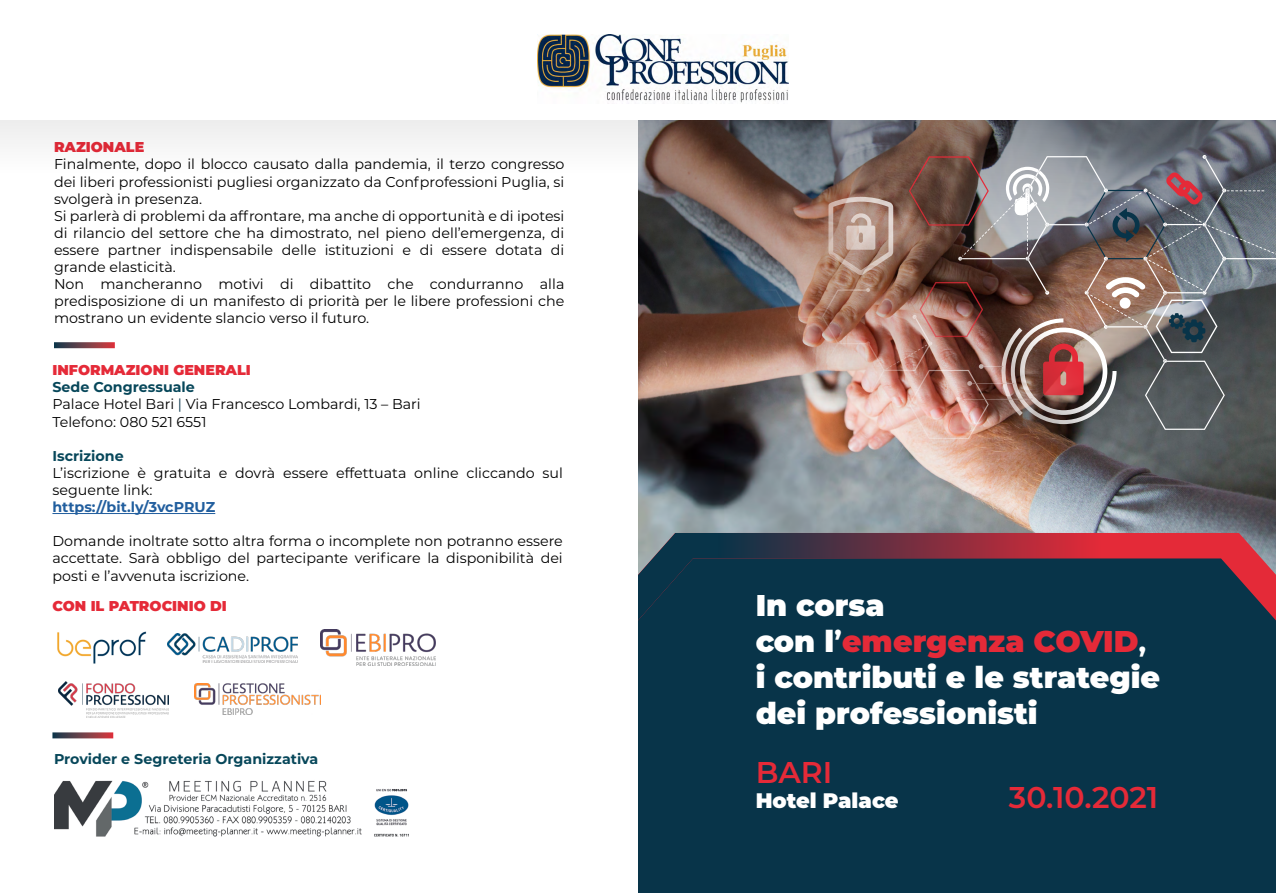
<style>
.page{position:relative;width:1276px;height:893px;background:#fff}
.page>*{position:absolute;margin:0;border:0;box-sizing:border-box;transform-origin:0 0}
.t1{font:900 30px/36px "Montserrat";color:#fff}
.t2{font:600 30px "Montserrat";color:#e52a38}
.t3{font:900 21px "Montserrat";color:#fff}
.t4{font:14.25px/17.1px "Montserrat";color:#000}
.t5{font:900 14.25px "Montserrat";color:#e52a38}
.t6{font:700 14.25px "Montserrat";color:#07475a}
.t7{font:700 14.25px "Montserrat";color:#215e9e}
.s1{font-weight:700;color:#07475a}
.s2{color:#083449}
.s3{font-weight:700}
.s4{color:#e52a38}
</style>
<div class="page">
<img style="left:638px;top:120px;width:638px;height:413px">
<svg style="left:638px;top:533px;width:638px;height:25px"></svg>
<div style="left:638px;top:558px;width:638px;height:335px;background:#083449"></div>
<img style="left:729px;top:155px;width:547px;height:325px">
<hr style="left:52px;top:513px;width:163px;height:1px;background:#215e9e">
<img style="left:54px;top:780px;width:354px;height:57px">
<svg style="left:54px;top:342px;width:61px;height:6px"></svg>
<svg style="left:52px;top:732px;width:61px;height:6px"></svg>
<img style="left:537px;top:35px;width:251px;height:68px">
<div style="left:0;top:120px;width:638px;height:72px;background:#f9f9f9"></div>
<img style="left:57px;top:631px;width:90px;height:33px">
<img style="left:167px;top:633px;width:131px;height:29px">
<img style="left:320px;top:629px;width:115px;height:37px">
<img style="left:59px;top:681px;width:109px;height:36px">
<img style="left:194px;top:684px;width:126px;height:31px">
<p class="t5" style="left:54px;top:137px;width:92px">RAZIONALE</p>
<p class="t4" style="left:54px;top:155px;width:512px">Finalmente, dopo il blocco causato dalla pandemia, il terzo congresso dei liberi professionisti pugliesi organizzato da Confprofessioni Puglia, si svolgerà in presenza.<br>Si parlerà di problemi da affrontare, ma anche di opportunità e di ipotesi di rilancio del settore che ha dimostrato, nel pieno dell’emergenza, di essere partner indispensabile delle istituzioni e di essere dotata di grande elasticità.<br>Non mancheranno motivi di dibattito che condurranno alla predisposizione di un manifesto di priorità per le libere professioni che mostrano un evidente slancio verso il futuro.</p>
<p class="t5" style="left:52px;top:359px;width:200px">INFORMAZIONI GENERALI</p>
<p class="t4" style="left:52px;top:378px;width:370px"><span class="s1">Sede Congressuale<br></span>Palace Hotel Bari <span class="s2">|</span> Via Francesco Lombardi, 13 – Bari<br>Telefono: 080 521 6551</p>
<p class="t6" style="left:52px;top:445px;width:73px">Iscrizione</p>
<p class="t4" style="left:52px;top:464px;width:512px">L’iscrizione è gratuita e dovrà essere effettuata online cliccando sul seguente link:</p>
<p class="t7" style="left:52px;top:497px;width:164px">https://bit.ly/3vcPRUZ</p>
<p class="t4" style="left:52px;top:532px;width:512px;text-align:justify">Domande inoltrate sotto altra forma o incomplete non potranno essere accettate. Sarà obbligo del partecipante verificare la disponibilità dei posti e l’avvenuta iscrizione.</p>
<p class="t5" style="left:52px;top:595px;width:176px">CON IL PATROCINIO DI</p>
<p class="t6" style="left:54px;top:749px;width:266px">Provider e Segreteria Organizzativa</p>
<h1 class="t1" style="left:755px;top:585px;width:406px">In corsa<br>con l<span class="s3">’</span><span class="s4">emergenza COVID</span><span class="s3">, </span>i contributi e le strategie dei professionisti</h1>
<h1 class="t2" style="left:755px;top:751px;width:78px">BARI</h1>
<h2 class="t3" style="left:755px;top:785px;width:144px">Hotel Palace</h2>
<h1 class="t2" style="left:1009px;top:776px;width:151px">30.10.2021</h1>
</div>
